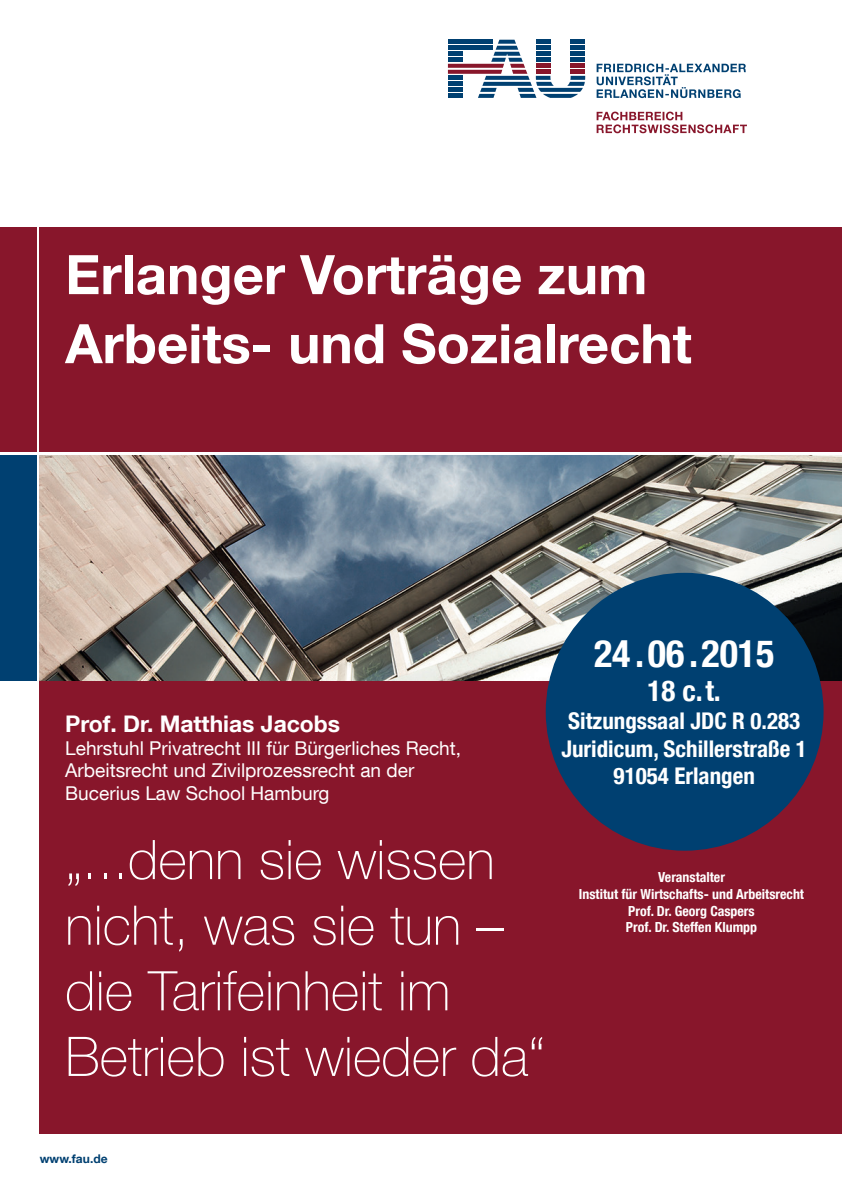
<style>
.page{position:relative;width:842px;height:1191px;background:#fff}
.page>*{position:absolute;margin:0;border:0;box-sizing:border-box;transform-origin:0 0}
.t1{font:100 54.7px/65.6px "Helvetica Neue LT Com";color:#fff}
.t2{font:700 54.5px/69px "Helvetica Neue LT Com";color:#fff}
.t3{font:700 condensed 38px "Helvetica Neue LT Com";color:#fff}
.t4{font:700 condensed 29px "Helvetica Neue LT Com";color:#fff}
.t5{font:700 condensed 23px/27.6px "Helvetica Neue LT Com";color:#fff;text-align:center}
.t6{font:700 22.9px "Helvetica Neue LT Com";color:#fff}
.t7{font:19.1px/22.9px "Helvetica Neue LT Com";color:#fff}
.t8{font:700 condensed 13.9px/16.6px "Helvetica Neue LT Com";color:#fff;text-align:center}
.t9{font:700 12px "Helvetica Neue LT Com";letter-spacing:.005em;color:#004071}
</style>
<div class="page">
<div style="left:0;top:227px;width:37px;height:227px;background:#88162b"></div>
<div style="left:0;top:454px;width:37px;height:226px;background:#004071"></div>
<div style="left:40px;top:454px;width:802px;height:680px;background:#88162b"></div>
<div style="left:40px;top:227px;width:802px;height:227px;background:#88162b"></div>
<svg style="left:597px;top:64px;width:149px;height:34px"></svg>
<svg style="left:448px;top:40px;width:137px;height:58px"></svg>
<hr style="left:448px;top:40px;width:44px;height:4px;background:#004071">
<hr style="left:448px;top:52px;width:14px;height:4px;background:#004071">
<svg style="left:597px;top:112px;width:150px;height:21px"></svg>
<img style="left:40px;top:455px;width:802px;height:225px">
<hr style="left:0;top:452px;width:842px;height:3px;background:#fff">
<div style="left:546px;top:573px;width:277px;height:277px;background:#004071;border-radius:50%"></div>
<h2 class="t2" style="left:65px;top:239px;width:628px">Erlanger Vorträge zum<br>Arbeits- und Sozialrecht</h2>
<p class="t6" style="left:65px;top:709px;width:276px">Prof. Dr. Matthias Jacobs</p>
<p class="t7" style="left:65px;top:736px;width:397px">Lehrstuhl Privatrecht III für Bürgerliches Recht,<br>Arbeitsrecht und Zivilprozessrecht an der<br>Bucerius Law School Hamburg</p>
<h1 class="t1" style="left:65px;top:826px;width:482px">„...denn sie wissen nicht, was sie tun – die Tarifeinheit im<br>Betrieb ist wieder da“</h1>
<h3 class="t3" style="left:594px;top:630px;width:182px">24 .06 .2015</h3>
<h3 class="t4" style="left:648px;top:673px;width:75px">18 c.t.</h3>
<p class="t5" style="left:561px;top:707px;width:247px">Sitzungssaal JDC R 0.283<br>Juridicum, Schillerstraße 1<br>91054 Erlangen</p>
<p class="t8" style="left:579px;top:869px;width:227px">Veranstalter<br>Institut für Wirtschafts- und Arbeitsrecht<br>Prof. Dr. Georg Caspers<br>Prof. Dr. Steffen Klumpp</p>
<p class="t9" style="left:40px;top:1150px;width:70px">www.fau.de</p>
</div>
